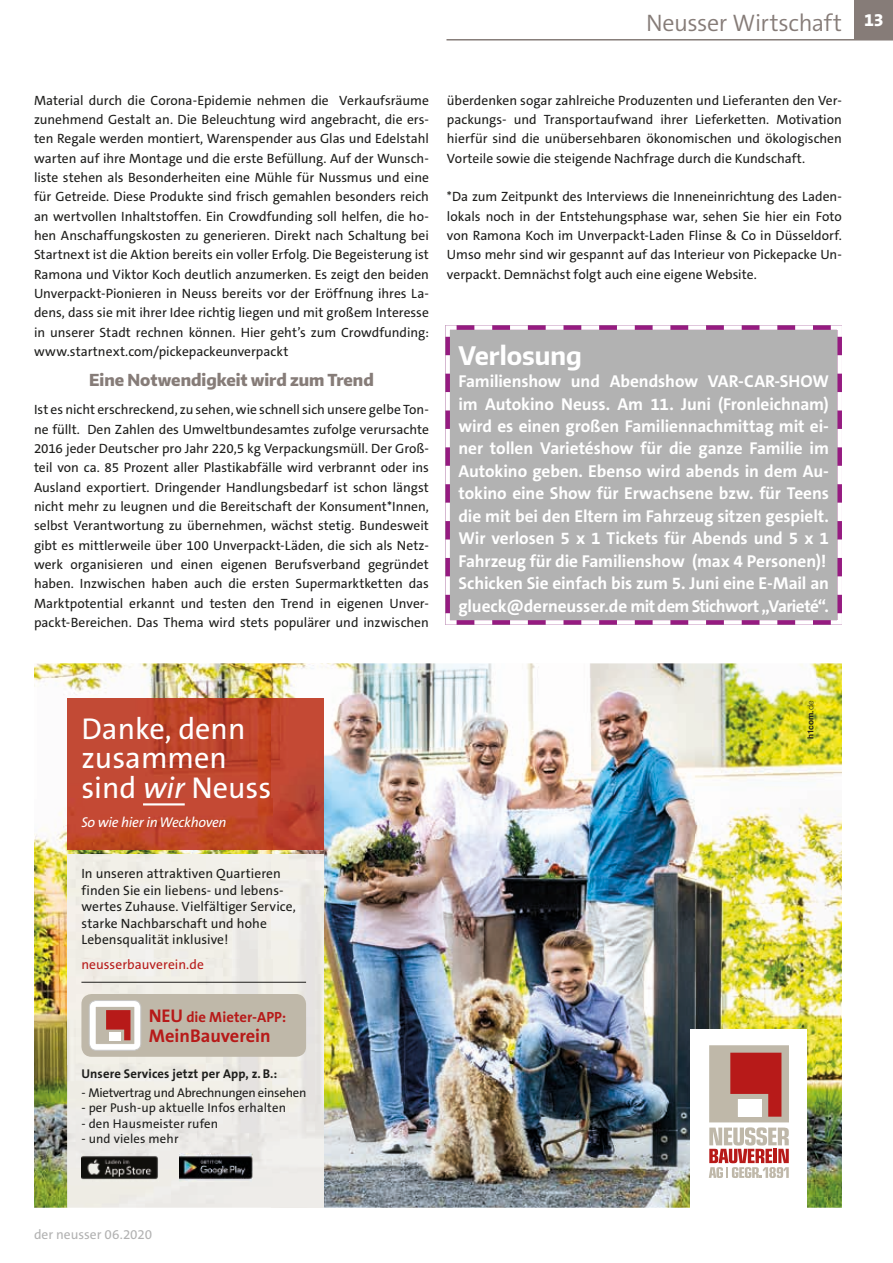
<style>
.page{position:relative;width:893px;height:1263px;background:#fff}
.page>*{position:absolute;margin:0;border:0;box-sizing:border-box;transform-origin:0 0}
.t1{font:30.3px/29.7px "The Sans B5 Plain";color:#fff}
.t2{font:700 25.5px "Encode Sans Narrow";color:#fff}
.t3{font:300 24px "The Sans C5";letter-spacing:-.015em;color:#867c78}
.t4{font:700 18.45px "The Sans B7";color:#b71a19}
.t5{font:800 18px "The Sans C5";color:#fff}
.t6{font:700 17.25px/22.5px "The Sans C5";letter-spacing:-.01em;color:#fff}
.t7{font:800 16.5px "Encode Sans Narrow";color:#867c78}
.t8{font:700 14.7px "The Sans B7";color:#b71a19}
.t9{font:italic 14.25px "The Sans B5 Plain";letter-spacing:-.02em;color:#fff}
.t10{font:13.5px/19.4px "The Sans C5";color:#1d1d1b;text-align:justify}
.t11{font:13.5px/16.5px "The Sans B5 Plain";letter-spacing:.005em;color:#1d1d1b}
.t12{font:13.5px "The Sans B5 Plain";letter-spacing:.005em;color:#b71a19}
.t13{font:13.5px "The Sans C5";color:#b2b2b2}
.t14{font:12.75px "The Sans B5 Plain";letter-spacing:.01em;color:#1d1d1b}
.t15{font:12.75px "The Sans B5 Plain";letter-spacing:-.02em;color:#1d1d1b}
.t16{font:700 12.75px "The Sans B7";letter-spacing:.01em;color:#1d1d1b}
.t17{font:700 8.25px "Helvetica";color:#1d1d1b}
.s1{font-style:italic}
.s2{font-size:18.45px}
.s3{font-weight:300}
</style>
<div class="page">
<hr style="left:446px;top:39px;width:447px;height:2px;background:#867c78">
<div style="left:855px;top:0;width:38px;height:40px;background:#867c78"></div>
<img style="left:34px;top:663px;width:808px;height:545px">
<div style="left:690px;top:1029px;width:117px;height:179px;background:#fff"></div>
<svg style="left:709px;top:1045px;width:80px;height:133px;background:#c9948d"></svg>
<div style="left:738px;top:1099px;width:24px;height:18px;background:#fff"></div>
<img style="left:67px;top:699px;width:256px;height:150px">
<hr style="left:143px;top:803px;width:42px;height:2px;background:#fff">
<img style="left:67px;top:854px;width:256px;height:354px">
<img style="left:81px;top:1153px;width:77px;height:29px">
<img style="left:180px;top:1153px;width:73px;height:28px">
<div style="left:81px;top:994px;width:225px;height:63px;background:#bfb8a9;border-radius:10px"></div>
<div style="left:89px;top:1000px;width:52px;height:50px;background:#fff;border-radius:7px"></div>
<div style="left:89px;top:1000px;width:52px;height:50px;border:1px solid #c7c7c6;border-radius:7px"></div>
<div style="left:95px;top:1006px;width:40px;height:38px;background:#bfb8a9"></div>
<div style="left:95px;top:1006px;width:40px;height:39px;border:1px solid #fff"></div>
<svg style="left:106px;top:1010px;width:24px;height:30px"></svg>
<div style="left:110px;top:1032px;width:11px;height:8px;background:#fff"></div>
<hr style="left:81px;top:982px;width:225px;height:1px;background:#1d1d1b">
<div style="left:445px;top:325px;width:397px;height:300px;background:#b2b2b2"></div>
<h3 class="t3" style="left:646px;top:8px;width:197px">Neusser Wirtschaft</h3>
<h3 class="t5" style="left:864px;top:8px;width:21px">13</h3>
<p class="t10" style="left:34px;top:90px;width:396px">Material durch die Corona-Epidemie nehmen die Verkaufsräume zunehmend Gestalt an. Die Beleuchtung wird angebracht, die ers&shy;ten Regale werden montiert, Warenspender aus Glas und Edelstahl warten auf ihre Montage und die erste Befüllung. Auf der Wunsch&shy;liste stehen als Besonderheiten eine Mühle für Nussmus und eine für Getreide. Diese Produkte sind frisch gemahlen besonders reich an wertvollen Inhaltstoffen. Ein Crowdfunding soll helfen, die ho&shy;hen Anschaffungskosten zu generieren. Direkt nach Schaltung bei Startnext ist die Aktion bereits ein voller Erfolg. Die Begeisterung ist Ramona und Viktor Koch deutlich anzumerken. Es zeigt den beiden Unverpackt-Pionieren in Neuss bereits vor der Eröffnung ihres La&shy;dens, dass sie mit ihrer Idee richtig liegen und mit großem Interesse in unserer Stadt rechnen können. Hier geht’s zum Crowdfunding: www.startnext.com/pickepackeunverpackt</p>
<p class="t7" style="left:89px;top:369px;width:286px">Eine Notwendigkeit wird zum Trend</p>
<p class="t10" style="left:34px;top:400px;width:396px">Ist es nicht erschreckend, zu sehen, wie schnell sich unsere gelbe Ton&shy;ne füllt. Den Zahlen des Umweltbundesamtes zufolge verursachte 2016 jeder Deutscher pro Jahr 220,5 kg Verpackungsmüll. Der Groß&shy;teil von ca. 85 Prozent aller Plastikabfälle wird verbrannt oder ins Ausland exportiert. Dringender Handlungsbedarf ist schon längst nicht mehr zu leugnen und die Bereitschaft der Konsument*Innen, selbst Verantwortung zu übernehmen, wächst stetig. Bundesweit gibt es mittlerweile über 100 Unverpackt-Läden, die sich als Netz&shy;werk organisieren und einen eigenen Berufsverband gegründet haben. Inzwischen haben auch die ersten Supermarktketten das Marktpotential erkannt und testen den Trend in eigenen Unver&shy;packt-Bereichen. Das Thema wird stets populärer und inzwischen</p>
<p class="t10" style="left:447px;top:90px;width:396px">überdenken sogar zahlreiche Produzenten und Lieferanten den Ver&shy;packungs- und Transportaufwand ihrer Lieferketten. Motivation hierfür sind die unübersehbaren ökonomischen und ökologischen Vorteile sowie die steigende Nachfrage durch die Kundschaft.</p>
<p class="t10" style="left:447px;top:187px;width:396px">*Da zum Zeitpunkt des Interviews die Inneneinrichtung des Laden&shy;lokals noch in der Entstehungsphase war, sehen Sie hier ein Foto von Ramona Koch im Unverpackt-Laden Flinse &amp; Co in Düsseldorf.<br>Umso mehr sind wir gespannt auf das Interieur von Pickepacke Un&shy;verpackt. Demnächst folgt auch eine eigene Website.</p>
<h2 class="t2" style="left:458px;top:338px;width:125px">Verlosung</h2>
<p class="t6" style="left:458px;top:370px;width:372px">Familienshow und Abendshow VAR-CAR-SHOW im Autokino Neuss. Am 11. Juni (Fronleichnam) wird es einen großen Familiennachmittag mit ei&shy;ner tollen Varietéshow für die ganze Familie im Autokino geben. Ebenso wird abends in dem Au&shy;tokino eine Show für Erwachsene bzw. für Teens die mit bei den Eltern im Fahrzeug sitzen gespielt.<br>Wir verlosen 5 x 1 Tickets für Abends und 5 x 1<br>Fahrzeug für die Familienshow (max 4 Personen)!<br>Schicken Sie einfach bis zum 5. Juni eine E-Mail an glueck@derneusser.de mit dem Stichwort „Variete´“.</p>
<h1 class="t1" style="left:81px;top:715px;width:191px">Danke, denn zusammen sind <span class="s1">wir</span> Neuss</h1>
<p class="t9" style="left:81px;top:815px;width:147px">So wie hier in Weckhoven</p>
<p class="t11" style="left:81px;top:866px;width:216px">In unseren attraktiven Quartieren finden Sie ein liebens- und lebens&shy;wertes Zuhause. Vielfältiger Service, starke Nachbarschaft und hohe Lebensqualität inklusive!</p>
<p class="t12" style="left:81px;top:957px;width:124px">neusserbauverein.de</p>
<p class="t8" style="left:149px;top:1009px;width:139px"><span class="s2">NEU</span> die Mieter-APP:</p>
<h3 class="t4" style="left:149px;top:1026px;width:123px">MeinBauverein</h3>
<p class="t16" style="left:81px;top:1066px;width:197px">Unsere Services jetzt per App, z. B.:</p>
<p class="t15" style="left:81px;top:1086px;width:226px">- Mietvertrag und Abrechnungen einsehen</p>
<p class="t14" style="left:81px;top:1101px;width:206px">- per Push-up aktuelle Infos erhalten</p>
<p class="t14" style="left:81px;top:1117px;width:138px">- den Hausmeister rufen</p>
<p class="t14" style="left:81px;top:1132px;width:99px">- und vieles mehr</p>
<p class="t17" style="left:804px;top:739px;width:40px;rotate:-90deg">h1com.<span class="s3">de</span></p>
<p class="t13" style="left:34px;top:1226px;width:120px">der neusser 06.2020</p>
</div>
